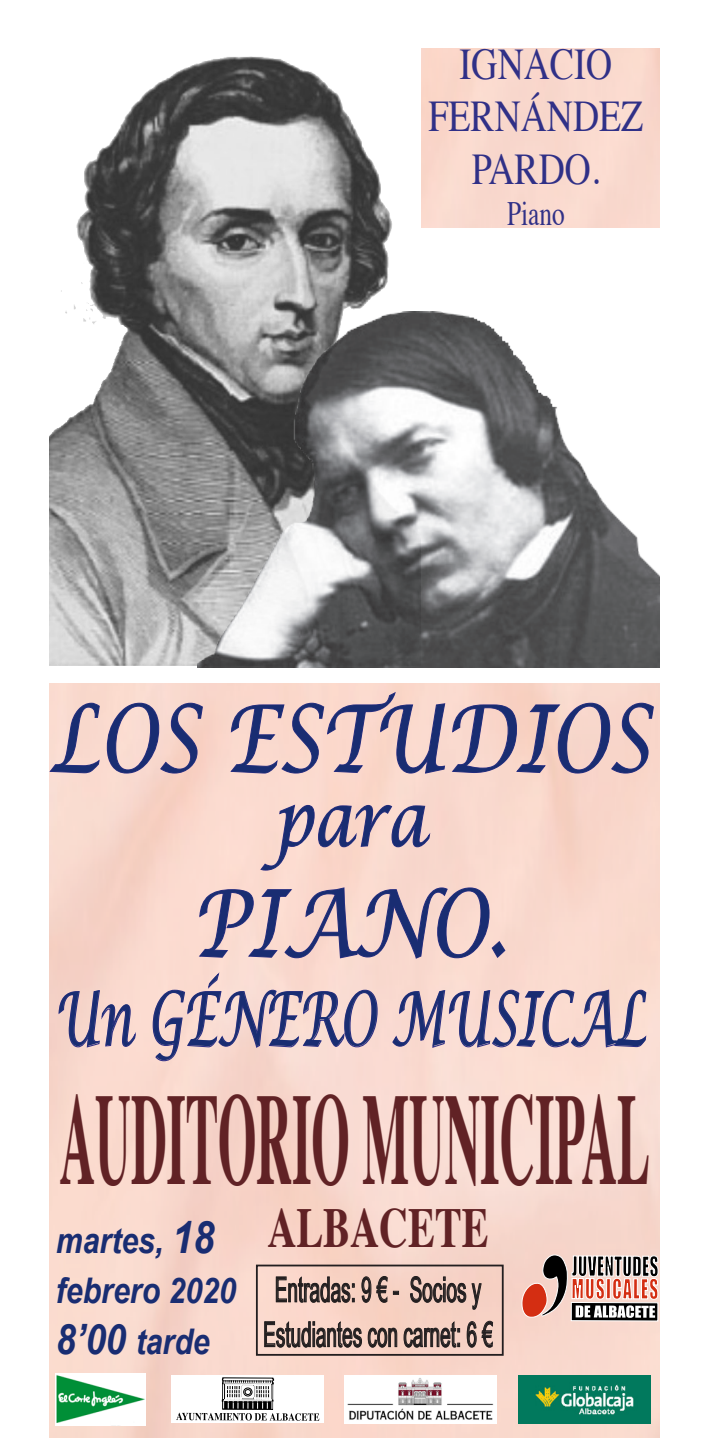
<style>
.page{position:relative;width:709px;height:1453px;background:#fff}
.page>*{position:absolute;margin:0;border:0;box-sizing:border-box;transform-origin:0 0}
.t1{font:700 130.75px "Times";color:#612225;scale:.38 1}
.t2{font:italic 91.75px "Lucida Calligraphy";color:#192d72;scale:.8 1}
.t3{font:italic 74.5px "Lucida Calligraphy";color:#192d72;scale:.62 1}
.t4{font:italic 74.5px "Lucida Calligraphy";color:#192d72;scale:.8 1}
.t5{font:700 56.5px "Times";color:#612225;scale:.71 1}
.t6{font:43.75px "Times";color:#303087;scale:.82 1}
.t7{font:italic 700 35.25px "Arial";color:#192d72;scale:.86 1}
.t8{font:34.75px "Arial";color:#231f20;scale:.54 1}
.t9{font:34px "Times";color:#303087;scale:.74 1}
.s1{font-size:44.75px}
.s2{font-size:42px}
</style>
<div class="page">
<img style="left:50px;top:56px;width:371px;height:609px">
<img style="left:197px;top:312px;width:462px;height:355px">
<img style="left:50px;top:684px;width:609px;height:753px">
<svg style="left:275px;top:1275px;width:79px;height:28px;background:#b99e95"></svg>
<svg style="left:361px;top:1275px;width:37px;height:28px"></svg>
<svg style="left:409px;top:1275px;width:73px;height:35px;background:#c8aaa0"></svg>
<svg style="left:263px;top:1320px;width:196px;height:28px;background:#bca197"></svg>
<svg style="left:466px;top:1320px;width:28px;height:28px"></svg>
<div style="left:571px;top:1302px;width:87px;height:19px;background:#000"></div>
<div style="left:571px;top:1302px;width:87px;height:19px;border:1px solid #fff"></div>
<svg style="left:521px;top:1253px;width:138px;height:65px;background:#b8948c"></svg>
<img style="left:344px;top:1375px;width:152px;height:48px">
<div style="left:171px;top:1375px;width:153px;height:48px;background:#fff"></div>
<svg style="left:176px;top:1378px;width:143px;height:43px"></svg>
<img style="left:518px;top:1376px;width:133px;height:47px">
<img style="left:527px;top:1377px;width:115px;height:46px">
<svg style="left:49px;top:702px;width:51px;height:72px;background:#e8cbc9"></svg>
<svg style="left:106px;top:702px;width:97px;height:72px;background:#e5c7c5"></svg>
<svg style="left:229px;top:691px;width:425px;height:83px;background:#e6c7c4"></svg>
<svg style="left:259px;top:804px;width:172px;height:67px;background:#e6c7c5"></svg>
<svg style="left:198px;top:886px;width:308px;height:73px;background:#e6c8c7"></svg>
<svg style="left:58px;top:989px;width:79px;height:59px;background:#dcbfc2"></svg>
<svg style="left:152px;top:970px;width:226px;height:92px;background:#e4c8c8"></svg>
<svg style="left:391px;top:989px;width:256px;height:60px;background:#dec3c6"></svg>
<img style="left:55px;top:1373px;width:91px;height:52px">
<div style="left:110px;top:1420px;width:24px;height:5px;background:#fff"></div>
<div style="left:256px;top:1264px;width:247px;height:92px;border:2px solid #231f20"></div>
<p class="t6" style="left:459px;top:23px;width:188px">IGNACIO</p>
<p class="t6" style="left:428px;top:75px;width:264px">FERNÁNDEZ</p>
<p class="t6" style="left:472px;top:128px;width:158px">PARDO.</p>
<p class="t9" style="left:507px;top:181px;width:80px">Piano</p>
<p class="t2" style="left:50px;top:683px;width:752px">LOS ESTUDIOS</p>
<p class="t4" style="left:273px;top:774px;width:193px">para</p>
<p class="t2" style="left:192px;top:868px;width:396px">PIANO.</p>
<p class="t3" style="left:54px;top:974px;width:955px">Un GÉNERO MUSICAL</p>
<p class="t1" style="left:60px;top:1015px;width:1555px">AUDITORIO MUNICIPAL</p>
<p class="t7" style="left:56px;top:1217px;width:186px">martes, <span class="s1">18</span></p>
<p class="t5" style="left:267px;top:1174px;width:313px">ALBACETE</p>
<p class="t7" style="left:56px;top:1267px;width:211px">febrero 2020</p>
<p class="t7" style="left:56px;top:1318px;width:180px"><span class="s2">8’00</span> tarde</p>
<p class="t8" style="left:275px;top:1267px;width:384px">Entradas: 9 € - Socios y</p>
<p class="t8" style="left:263px;top:1311px;width:427px">Estudiantes con carnet: 6 €</p>
</div>
